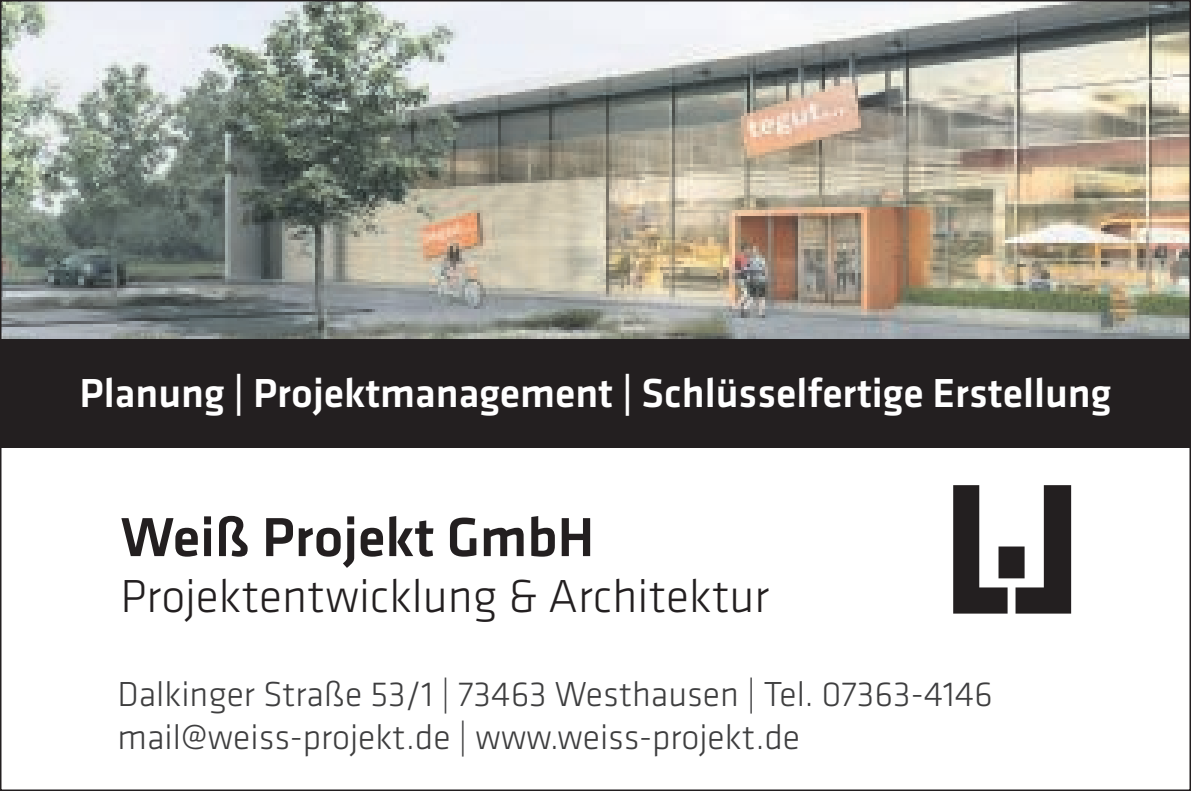
<style>
.page{position:relative;width:1191px;height:791px;background:#fff}
.page>*{position:absolute;margin:0;border:0;box-sizing:border-box;transform-origin:0 0}
.t1{font:500 57px "Klavika";color:#231f20}
.t2{font:300 48px "Klavika";color:#231f20}
.t3{font:500 42px "Klavika";color:#fff}
.t4{font:300 36px/43.2px "Klavika";color:#3e3e3f}
</style>
<div class="page">
<div style="left:0;top:339px;width:1191px;height:109px;background:#231f20"></div>
<img style="left:3px;top:3px;width:1185px;height:336px">
<img style="left:953px;top:485px;width:119px;height:129px">
<p class="t3" style="left:80px;top:370px;width:1033px">Planung | Projektmanagement | Schlüsselfertige Erstellung</p>
<h1 class="t1" style="left:120px;top:506px;width:475px">Weiß Projekt GmbH</h1>
<h2 class="t2" style="left:120px;top:570px;width:650px">Projektentwicklung &amp; Architektur</h2>
<p class="t4" style="left:117px;top:673px;width:877px">Dalkinger Straße 53/1 | 73463 Westhausen | Tel. 07363-4146 mail@weiss-projekt.de | www.weiss-projekt.de</p>
</div>
